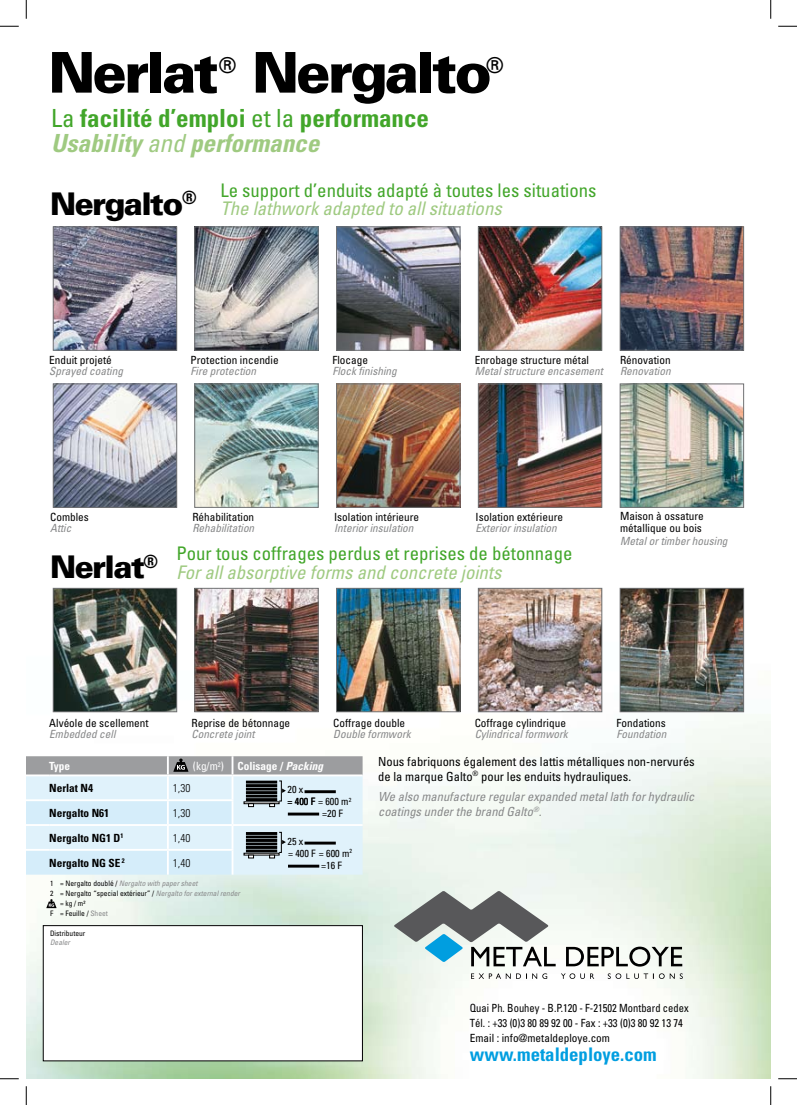
<style>
.page{position:relative;width:797px;height:1105px;background:#fff}
.page>*{position:absolute;margin:0;border:0;box-sizing:border-box;transform-origin:0 0}
.t1{font:900 56.25px "Univers";letter-spacing:-.05em;color:#000}
.t2{font:900 31.25px "Univers";letter-spacing:-.05em;color:#000}
.t3{font:700 condensed 25px/25px "Univers";color:#42a62a}
.t4{font:21.88px "Univers";color:#000}
.t5{font:condensed 18.75px/18.8px "Univers";color:#42a62a}
.t6{font:italic condensed 18.75px "Univers";color:#9fca81}
.t7{font:700 condensed 18.75px "Univers";color:#009ee0}
.t8{font:700 condensed 18.25px "Univers";color:#000}
.t9{font:condensed 12.5px/15px "Univers";color:#000}
.t10{font:italic condensed 12.5px/15px "Univers";color:#878889}
.t11{font:condensed 11.25px/11.2px "Univers";color:#000}
.t12{font:italic condensed 11.25px "Univers";color:#878889}
.t13{font:condensed 11.25px/15px "Univers";color:#000;scale:.93 1}
.t14{font:700 condensed 11.25px "Univers";color:#000}
.t15{font:700 condensed 11.25px "Univers";color:#fff}
.t16{font:300 condensed 11.25px "Univers";color:#000}
.t17{font:condensed 10.25px "Univers";color:#000}
.t18{font:condensed 7.5px "Univers";color:#000}
.t19{font:italic condensed 7.5px "Univers";color:#878889}
.s1{font-weight:400}
.s2{font-style:italic;color:#9fca81}
.s3{font-weight:400;font-style:italic;color:#9fca81}
.s4{font-weight:900;font-stretch:normal;font-size:31.25px;color:#000}
.s5{font-style:italic}
.s6{font-style:normal;color:#000}
.s7{font-style:italic;color:#878889}
.s8{color:#878889}
</style>
<div class="page">
<img style="left:26px;top:226px;width:744px;height:853px">
<div style="left:43px;top:926px;width:319px;height:135px;background:#fff"></div>
<div style="left:43px;top:925px;width:319px;height:136px;border:1px solid #000"></div>
<img style="left:55px;top:229px;width:120px;height:120px">
<div style="left:53px;top:227px;width:124px;height:124px;border:1px solid #707173"></div>
<img style="left:196px;top:229px;width:120px;height:120px">
<div style="left:194px;top:227px;width:124px;height:124px;border:1px solid #707173"></div>
<img style="left:338px;top:229px;width:120px;height:120px">
<div style="left:336px;top:227px;width:124px;height:124px;border:1px solid #707173"></div>
<img style="left:480px;top:229px;width:120px;height:120px">
<div style="left:478px;top:227px;width:124px;height:124px;border:1px solid #707173"></div>
<img style="left:622px;top:229px;width:120px;height:120px">
<div style="left:620px;top:227px;width:124px;height:124px;border:1px solid #707173"></div>
<img style="left:55px;top:386px;width:120px;height:120px">
<div style="left:53px;top:384px;width:124px;height:124px;border:1px solid #707173"></div>
<img style="left:196px;top:386px;width:120px;height:120px">
<div style="left:194px;top:384px;width:124px;height:124px;border:1px solid #707173"></div>
<img style="left:338px;top:386px;width:120px;height:120px">
<div style="left:336px;top:384px;width:124px;height:124px;border:1px solid #707173"></div>
<img style="left:480px;top:386px;width:120px;height:120px">
<div style="left:478px;top:384px;width:124px;height:124px;border:1px solid #707173"></div>
<img style="left:622px;top:386px;width:120px;height:120px">
<div style="left:620px;top:384px;width:124px;height:124px;border:1px solid #707173"></div>
<img style="left:55px;top:590px;width:120px;height:120px">
<div style="left:53px;top:588px;width:124px;height:124px;border:1px solid #707173"></div>
<img style="left:196px;top:590px;width:120px;height:120px">
<div style="left:194px;top:588px;width:124px;height:124px;border:1px solid #707173"></div>
<img style="left:338px;top:590px;width:120px;height:120px">
<div style="left:336px;top:588px;width:124px;height:124px;border:1px solid #707173"></div>
<img style="left:480px;top:590px;width:120px;height:120px">
<div style="left:478px;top:588px;width:124px;height:124px;border:1px solid #707173"></div>
<img style="left:622px;top:590px;width:120px;height:120px">
<div style="left:620px;top:588px;width:124px;height:124px;border:1px solid #707173"></div>
<svg style="left:566px;top:947px;width:116px;height:19px"></svg>
<svg style="left:394px;top:891px;width:161px;height:75px"></svg>
<svg style="left:471px;top:973px;width:76px;height:6px"></svg>
<svg style="left:561px;top:973px;width:33px;height:6px"></svg>
<svg style="left:607px;top:973px;width:75px;height:6px"></svg>
<svg style="left:26px;top:756px;width:336px;height:119px"></svg>
<svg style="left:46px;top:899px;width:11px;height:9px"></svg>
<svg style="left:0;top:25px;width:19px;height:2px"></svg>
<svg style="left:778px;top:25px;width:19px;height:2px"></svg>
<svg style="left:0;top:1078px;width:19px;height:1px"></svg>
<svg style="left:778px;top:1078px;width:19px;height:1px"></svg>
<svg style="left:25px;top:0;width:2px;height:19px"></svg>
<svg style="left:25px;top:1086px;width:2px;height:19px"></svg>
<svg style="left:770px;top:0;width:1px;height:19px"></svg>
<svg style="left:770px;top:1086px;width:1px;height:19px"></svg>
<h1 class="t1" style="left:48px;top:38px;width:172px">Nerlat</h1>
<h3 class="t4" style="left:219px;top:51px;width:19px">®</h3>
<h1 class="t1" style="left:252px;top:38px;width:241px">Nergalto</h1>
<h3 class="t4" style="left:486px;top:51px;width:19px">®</h3>
<h3 class="t3" style="left:51px;top:105px;width:379px"><span class="s1">La</span> facilité d’emploi <span class="s1">et la</span> performance<br><span class="s2">Usability</span> <span class="s3">and</span> <span class="s2">performance</span></h3>
<h2 class="t2" style="left:50px;top:184px;width:148px">Nergalto<sup>®</sup></h2>
<h3 class="t5" style="left:220px;top:180px;width:377px">Le support d’enduits adapté à toutes les situations</h3>
<h3 class="t6" style="left:220px;top:197px;width:283px">The lathwork adapted to all situations</h3>
<p class="t11" style="left:49px;top:354px;width:64px">Enduit projeté</p>
<p class="t12" style="left:49px;top:364px;width:75px">Sprayed coating</p>
<p class="t11" style="left:190px;top:354px;width:90px">Protection incendie</p>
<p class="t12" style="left:190px;top:364px;width:67px">Fire protection</p>
<p class="t11" style="left:332px;top:354px;width:37px">Flocage</p>
<p class="t12" style="left:332px;top:364px;width:66px">Flock finishing</p>
<p class="t11" style="left:474px;top:354px;width:116px">Enrobage structure métal</p>
<p class="t12" style="left:474px;top:364px;width:130px">Metal structure encasement</p>
<p class="t11" style="left:620px;top:354px;width:52px">Rénovation</p>
<p class="t12" style="left:620px;top:364px;width:52px">Renovation</p>
<p class="t11" style="left:50px;top:511px;width:40px">Combles</p>
<p class="t12" style="left:50px;top:521px;width:23px">Attic</p>
<p class="t11" style="left:192px;top:511px;width:63px">Réhabilitation</p>
<p class="t12" style="left:192px;top:521px;width:63px">Rehabilitation</p>
<p class="t11" style="left:334px;top:511px;width:86px">Isolation intérieure</p>
<p class="t12" style="left:334px;top:521px;width:81px">Interior insulation</p>
<p class="t11" style="left:475px;top:511px;width:89px">Isolation extérieure</p>
<p class="t12" style="left:475px;top:521px;width:83px">Exterior insulation</p>
<h3 class="t5" style="left:50px;top:543px;width:523px;text-indent:126px">Pour tous coffrages perdus et reprises de bétonnage<br><span class="s4">Nerlat</span> <span class="s2">For all absorptive forms and concrete joints</span></h3>
<h3 class="t8" style="left:143px;top:550px;width:17px">®</h3>
<p class="t11" style="left:620px;top:510px;width:85px">Maison à ossature métallique ou bois</p>
<p class="t12" style="left:620px;top:534px;width:109px">Metal or timber housing</p>
<p class="t11" style="left:49px;top:717px;width:101px">Alvéole de scellement</p>
<p class="t12" style="left:49px;top:727px;width:68px">Embedded cell</p>
<p class="t11" style="left:191px;top:717px;width:100px">Reprise de bétonnage</p>
<p class="t12" style="left:191px;top:727px;width:65px">Concrete joint</p>
<p class="t11" style="left:333px;top:717px;width:73px">Coffrage double</p>
<p class="t12" style="left:333px;top:727px;width:79px">Double formwork</p>
<p class="t11" style="left:474px;top:717px;width:93px">Coffrage cylindrique</p>
<p class="t12" style="left:474px;top:727px;width:95px">Cylindrical formwork</p>
<p class="t11" style="left:616px;top:717px;width:51px">Fondations</p>
<p class="t12" style="left:616px;top:727px;width:51px">Foundation</p>
<p class="t15" style="left:49px;top:759px;width:22px">Type</p>
<p class="t15" style="left:193px;top:759px;width:132px"><span class="s1">(kg/m</span><sup>2</sup><span class="s1">)</span> Colisage / <span class="s5">Packing</span></p>
<p class="t14" style="left:49px;top:781px;width:45px">Nerlat N4</p>
<p class="t16" style="left:173px;top:781px;width:19px">1,30</p>
<p class="t14" style="left:49px;top:806px;width:61px">Nergalto N61</p>
<p class="t16" style="left:173px;top:806px;width:19px">1,30</p>
<p class="t14" style="left:49px;top:831px;width:76px">Nergalto NG1 D<sup>1</sup></p>
<p class="t16" style="left:173px;top:831px;width:19px">1,40</p>
<p class="t14" style="left:49px;top:856px;width:77px">Nergalto NG SE <sup>2</sup></p>
<p class="t16" style="left:173px;top:856px;width:19px">1,40</p>
<p class="t17" style="left:287px;top:783px;width:17px">20 x</p>
<p class="t17" style="left:287px;top:795px;width:65px">= 400 F = 600 m<sup>2</sup></p>
<p class="t17" style="left:322px;top:806px;width:22px">=20 F</p>
<p class="t17" style="left:287px;top:834px;width:17px">25 x</p>
<p class="t17" style="left:288px;top:846px;width:65px">= 400 F = 600 m<sup>2</sup></p>
<p class="t17" style="left:321px;top:858px;width:22px">=16 F</p>
<p class="t19" style="left:50px;top:879px;width:149px"><span class="s6">1 = Nergalto doublé /</span> Nergalto with paper sheet</p>
<p class="t18" style="left:50px;top:889px;width:191px">2 = Nergalto “special extérieur” / <span class="s7">Nergalto for external render</span></p>
<p class="t18" style="left:60px;top:899px;width:27px">= kg / m²</p>
<p class="t18" style="left:50px;top:909px;width:59px">F = Feuille / <span class="s8">Sheet</span></p>
<p class="t18" style="left:50px;top:928px;width:37px">Distributeur</p>
<p class="t19" style="left:50px;top:937px;width:21px">Dealer</p>
<p class="t9" style="left:378px;top:753px;width:318px">Nous fabriquons également des lattis métalliques non-nervurés de la marque Galto<sup>®</sup> pour les enduits hydrauliques.</p>
<p class="t10" style="left:378px;top:789px;width:318px">We also manufacture regular expanded metal lath for hydraulic coatings under the brand Galto<sup>®</sup>.</p>
<p class="t13" style="left:470px;top:1000px;width:237px">Quai Ph. Bouhey - B.P.120 - F-21502 Montbard cedex<br>Tél. : +33 (0)3 80 89 92 00 - Fax : +33 (0)3 80 92 13 74<br>Email : info@metaldeploye.com</p>
<h3 class="t7" style="left:470px;top:1043px;width:188px">www.metaldeploye.com</h3>
</div>
